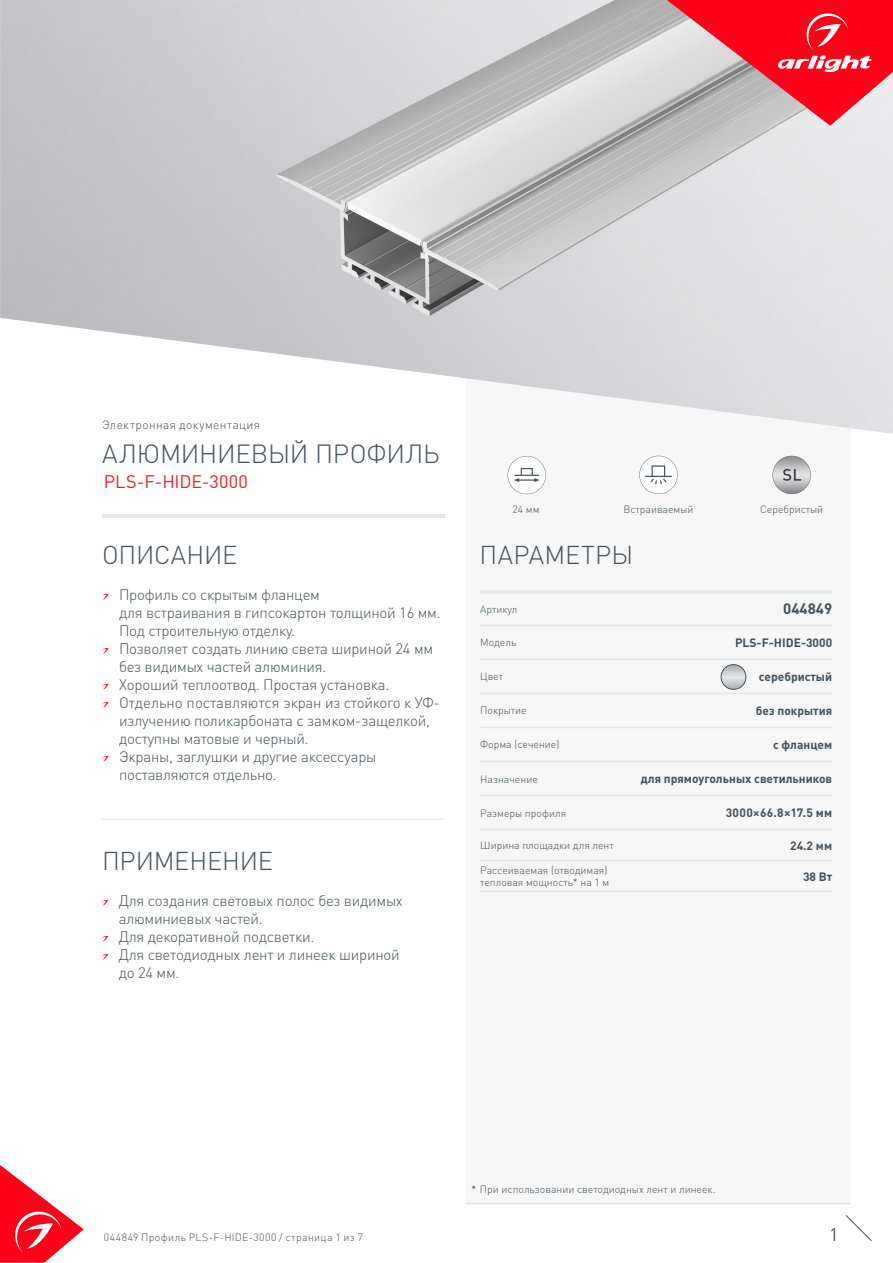
<style>
.page{position:relative;width:893px;height:1263px;background:#fff}
.page>*{position:absolute;margin:0;border:0;box-sizing:border-box;transform-origin:0 0}
.t1{font:300 25.95px "DIN Pro";letter-spacing:-.01em;color:#425159}
.t2{font:300 25.5px "DIN Pro";letter-spacing:-.005em;color:#425159}
.t3{font:300 25.5px "DIN Pro";letter-spacing:.015em;color:#425159}
.t4{font:18px "DIN Pro";letter-spacing:.01em;color:#ee1d23}
.t5{font:18px "DIN Pro";color:#425159}
.t6{font:300 15px/18px "DIN Pro";letter-spacing:-.015em;color:#425159}
.t7{font:700 15px "DIN Pro";color:#425159}
.t8{font:700 12px "DIN Pro";color:#425159}
.t9{font:300 12px "DIN Pro";letter-spacing:.03em;color:#425159}
.t10{font:700 12px "DIN Pro";letter-spacing:.025em;color:#425159}
.t11{font:300 10.5px/12.6px "DIN Pro";color:#425159}
.t12{font:300 10.5px "DIN Pro";letter-spacing:.04em;color:#425159}
.s1{color:#231f20}
</style>
<div class="page">
<svg style="left:0;top:1165px;width:84px;height:98px"></svg>
<svg style="left:845px;top:1215px;width:27px;height:26px"></svg>
<div style="left:466px;top:250px;width:384px;height:954px;background:#f7f7f8"></div>
<svg style="left:508px;top:456px;width:38px;height:38px"></svg>
<hr style="left:102px;top:514px;width:342px;height:3px;background:#e6e7e9">
<svg style="left:102px;top:594px;width:7px;height:6px"></svg>
<svg style="left:102px;top:648px;width:7px;height:6px"></svg>
<svg style="left:102px;top:684px;width:7px;height:6px"></svg>
<svg style="left:102px;top:702px;width:7px;height:6px"></svg>
<svg style="left:102px;top:756px;width:7px;height:6px"></svg>
<svg style="left:102px;top:900px;width:6px;height:6px"></svg>
<svg style="left:102px;top:936px;width:6px;height:6px"></svg>
<svg style="left:102px;top:954px;width:6px;height:6px"></svg>
<hr style="left:102px;top:819px;width:342px;height:1px;background:#e6e7e9">
<hr style="left:480px;top:590px;width:148px;height:4px;background:#e6e7e9">
<hr style="left:628px;top:590px;width:204px;height:4px;background:#e6e7e9">
<hr style="left:480px;top:625px;width:148px;height:1px;background:#e6e7e9">
<hr style="left:628px;top:625px;width:204px;height:1px;background:#e6e7e9">
<hr style="left:480px;top:659px;width:148px;height:1px;background:#e6e7e9">
<hr style="left:628px;top:659px;width:204px;height:1px;background:#e6e7e9">
<hr style="left:480px;top:693px;width:148px;height:1px;background:#e6e7e9">
<hr style="left:628px;top:693px;width:204px;height:1px;background:#e6e7e9">
<hr style="left:480px;top:727px;width:148px;height:1px;background:#e6e7e9">
<hr style="left:628px;top:727px;width:204px;height:1px;background:#e6e7e9">
<hr style="left:480px;top:761px;width:148px;height:1px;background:#e6e7e9">
<hr style="left:628px;top:761px;width:204px;height:1px;background:#e6e7e9">
<hr style="left:480px;top:795px;width:148px;height:1px;background:#e6e7e9">
<hr style="left:628px;top:795px;width:204px;height:1px;background:#e6e7e9">
<hr style="left:480px;top:829px;width:148px;height:1px;background:#e6e7e9">
<hr style="left:628px;top:829px;width:204px;height:1px;background:#e6e7e9">
<hr style="left:480px;top:860px;width:148px;height:1px;background:#e6e7e9">
<hr style="left:628px;top:860px;width:204px;height:1px;background:#e6e7e9">
<hr style="left:480px;top:891px;width:148px;height:1px;background:#e6e7e9">
<hr style="left:628px;top:891px;width:204px;height:1px;background:#e6e7e9">
<hr style="left:466px;top:1203px;width:384px;height:1px;background:#dcdddf">
<svg style="left:639px;top:456px;width:39px;height:38px"></svg>
<img style="left:0;top:0;width:893px;height:434px">
<svg style="left:667px;top:0;width:226px;height:126px;background:#e85d6b"></svg>
<svg style="left:721px;top:665px;width:25px;height:24px"></svg>
<div style="left:721px;top:664px;width:25px;height:26px;border:1px solid #425159;border-radius:50%"></div>
<svg style="left:773px;top:456px;width:38px;height:38px"></svg>
<p class="t9" style="left:102px;top:417px;width:160px">Электронная документация</p>
<p class="t1" style="left:102px;top:436px;width:339px">АЛЮМИНИЕВЫЙ ПРОФИЛЬ</p>
<p class="t4" style="left:104px;top:470px;width:146px">PLS-F-HIDE-3000</p>
<p class="t11" style="left:512px;top:502px;width:29px">24 мм</p>
<p class="t11" style="left:623px;top:502px;width:72px">Встраиваемый</p>
<p class="t11" style="left:760px;top:502px;width:65px">Серебристый</p>
<p class="t2" style="left:102px;top:537px;width:137px">ОПИСАНИЕ</p>
<p class="t3" style="left:479px;top:537px;width:155px">ПАРАМЕТРЫ</p>
<p class="t6" style="left:119px;top:584px;width:323px">Профиль со скрытым фланцем<br>для встраивания в гипсокартон толщиной 16 мм.<br>Под строительную отделку.</p>
<p class="t6" style="left:119px;top:638px;width:316px">Позволяет создать линию света шириной 24 мм без видимых частей алюминия.</p>
<p class="t6" style="left:119px;top:674px;width:272px">Хороший теплоотвод. Простая установка.</p>
<p class="t6" style="left:119px;top:692px;width:323px">Отдельно поставляются экран из стойкого к УФ&shy;излучению поликарбоната с замком-защелкой, доступны матовые и черный.</p>
<p class="t6" style="left:119px;top:746px;width:259px">Экраны, заглушки и другие аксессуары поставляются отдельно.</p>
<p class="t11" style="left:480px;top:602px;width:39px">Артикул</p>
<p class="t7" style="left:783px;top:599px;width:50px">044849</p>
<p class="t11" style="left:480px;top:636px;width:38px">Модель</p>
<p class="t8" style="left:735px;top:634px;width:99px">PLS-F-HIDE-3000</p>
<p class="t11" style="left:480px;top:670px;width:24px">Цвет</p>
<p class="t8" style="left:759px;top:668px;width:75px">серебристый</p>
<p class="t11" style="left:480px;top:704px;width:48px">Покрытие</p>
<p class="t8" style="left:756px;top:702px;width:78px">без покрытия</p>
<p class="t11" style="left:480px;top:738px;width:81px">Форма (сечение)</p>
<p class="t8" style="left:773px;top:736px;width:61px">с фланцем</p>
<p class="t11" style="left:480px;top:772px;width:59px">Назначение</p>
<p class="t8" style="left:641px;top:770px;width:193px">для прямоугольных светильников</p>
<p class="t11" style="left:480px;top:806px;width:87px">Размеры профиля</p>
<p class="t10" style="left:726px;top:805px;width:108px">3000×66.8×17.5 мм</p>
<p class="t11" style="left:480px;top:838px;width:135px">Ширина площадки для лент</p>
<p class="t8" style="left:790px;top:837px;width:43px">24.2 мм</p>
<p class="t11" style="left:480px;top:863px;width:131px">Рассеиваемая (отводимая) тепловая мощность* на 1 м</p>
<p class="t8" style="left:803px;top:868px;width:31px">38 Вт</p>
<p class="t2" style="left:102px;top:843px;width:172px">ПРИМЕНЕНИЕ</p>
<p class="t6" style="left:119px;top:890px;width:286px">Для создания световых полос без видимых алюминиевых частей.</p>
<p class="t6" style="left:119px;top:926px;width:197px">Для декоративной подсветки.</p>
<p class="t6" style="left:119px;top:944px;width:283px">Для светодиодных лент и линеек шириной до 24 мм.</p>
<p class="t11" style="left:471px;top:1183px;width:246px"><span class="s1">*</span> При использовании светодиодных лент и линеек.</p>
<p class="t12" style="left:104px;top:1230px;width:261px">044849 Профиль PLS-F-HIDE-3000 / страница 1 из 7</p>
<p class="t5" style="left:829px;top:1222px;width:11px">1</p>
</div>
